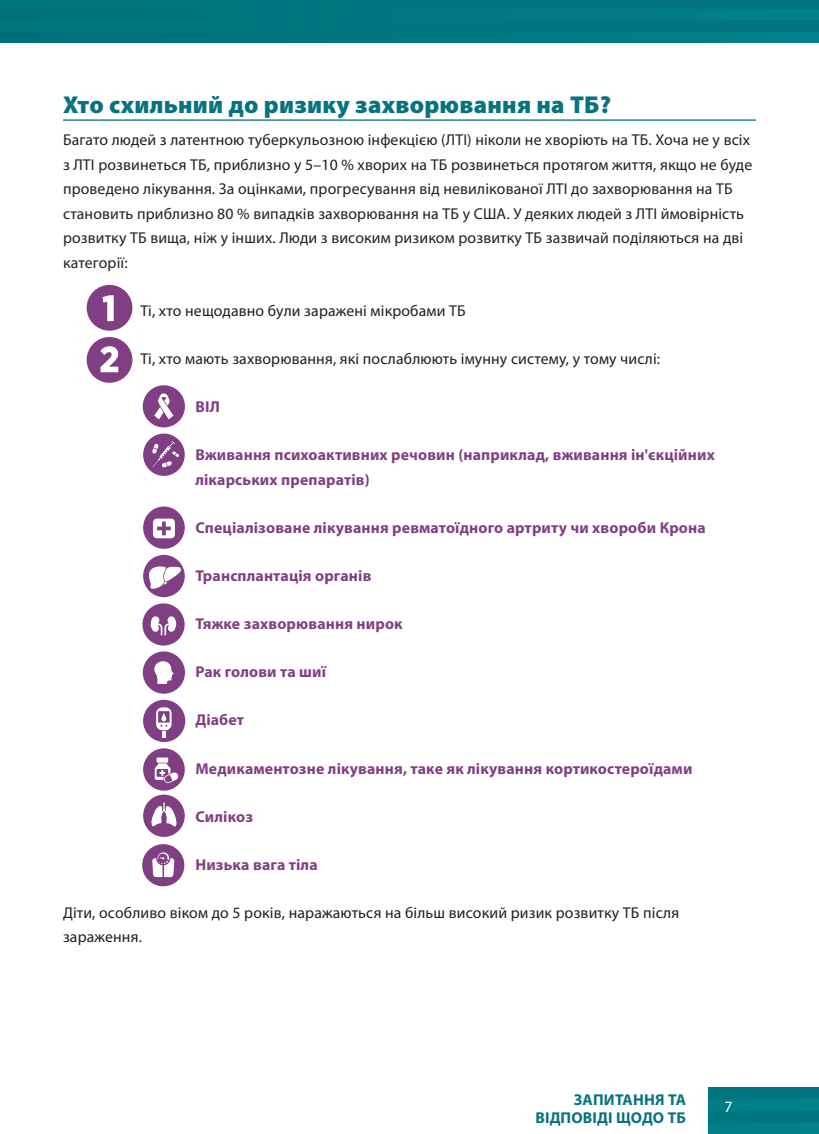
<style>
.page{position:relative;width:819px;height:1134px;background:#fff}
.page>*{position:absolute;margin:0;border:0;box-sizing:border-box;transform-origin:0 0}
.t1{font:900 24.5px "Myriad Pro";letter-spacing:.01em;color:#08737e}
.t2{font:15.75px/24.5px "Myriad Pro";letter-spacing:.01em;color:#231f20}
.t3{font:700 15.75px/24.5px "Myriad Pro";letter-spacing:.01em;color:#813f83}
.t4{font:700 15.75px/17.5px "Myriad Pro";letter-spacing:.01em;color:#08737e;text-align:right}
.t5{font:15.75px "Myriad Pro";color:#fff}
</style>
<div class="page">
<hr style="left:63px;top:119px;width:693px;height:2px;background:#08737e">
<svg style="left:87px;top:285px;width:45px;height:46px"></svg>
<svg style="left:87px;top:337px;width:45px;height:46px"></svg>
<div style="left:143px;top:385px;width:42px;height:42px;background:#813f83;border-radius:50%"></div>
<svg style="left:154px;top:393px;width:19px;height:26px"></svg>
<div style="left:143px;top:434px;width:42px;height:42px;background:#813f83;border-radius:50%"></div>
<svg style="left:152px;top:441px;width:27px;height:26px"></svg>
<div style="left:143px;top:507px;width:42px;height:42px;background:#813f83;border-radius:50%"></div>
<svg style="left:153px;top:519px;width:22px;height:19px"></svg>
<div style="left:143px;top:555px;width:42px;height:42px;background:#813f83;border-radius:50%"></div>
<svg style="left:147px;top:565px;width:35px;height:25px"></svg>
<div style="left:142px;top:603px;width:43px;height:43px;background:#813f83;border-radius:50%"></div>
<svg style="left:151px;top:616px;width:25px;height:19px"></svg>
<div style="left:143px;top:651px;width:42px;height:43px;background:#813f83;border-radius:50%"></div>
<svg style="left:154px;top:661px;width:20px;height:23px"></svg>
<div style="left:143px;top:700px;width:42px;height:42px;background:#813f83;border-radius:50%"></div>
<svg style="left:156px;top:707px;width:16px;height:30px"></svg>
<svg style="left:161px;top:713px;width:5px;height:8px"></svg>
<div style="left:143px;top:748px;width:42px;height:43px;background:#813f83;border-radius:50%"></div>
<div style="left:157px;top:758px;width:11px;height:5px;background:#fff"></div>
<svg style="left:155px;top:763px;width:24px;height:20px"></svg>
<div style="left:143px;top:795px;width:42px;height:42px;background:#813f83;border-radius:50%"></div>
<svg style="left:151px;top:802px;width:26px;height:25px"></svg>
<div style="left:142px;top:844px;width:42px;height:42px;background:#813f83;border-radius:50%"></div>
<svg style="left:152px;top:852px;width:22px;height:25px"></svg>
<div style="left:708px;top:1088px;width:111px;height:35px;background:#007680"></div>
<div style="left:708px;top:1123px;width:111px;height:11px;background:#008089"></div>
<div style="left:708px;top:1100px;width:111px;height:10px;background:#008089"></div>
<div style="left:0;top:0;width:819px;height:32px;background:#007680"></div>
<div style="left:0;top:32px;width:819px;height:11px;background:#007781"></div>
<div style="left:0;top:9px;width:819px;height:10px;background:#007781"></div>
<h1 class="t1" style="left:63px;top:91px;width:550px">Хто схильний до ризику захворювання на ТБ?</h1>
<p class="t2" style="left:63px;top:127px;width:691px">Багато людей з латентною туберкульозною інфекцією (ЛТІ) ніколи не хворіють на ТБ. Хоча не у всіх з ЛТІ розвинеться ТБ, приблизно у 5–10 % хворих на ТБ розвинеться протягом життя, якщо не буде проведено лікування. За оцінками, прогресування від невилікованої ЛТІ до захворювання на ТБ становить приблизно 80 % випадків захворювання на ТБ у США. У деяких людей з ЛТІ ймовірність розвитку ТБ вища, ніж у інших. Люди з високим ризиком розвитку ТБ зазвичай поділяються на дві категорії:</p>
<p class="t2" style="left:140px;top:298px;width:327px">Ті, хто нещодавно були заражені мікробами ТБ</p>
<p class="t2" style="left:140px;top:346px;width:521px">Ті, хто мають захворювання, які послаблюють імунну систему, у тому числі:</p>
<p class="t3" style="left:195px;top:394px;width:26px">ВІЛ</p>
<p class="t3" style="left:195px;top:442px;width:521px">Вживання психоактивних речовин (наприклад, вживання ін'єкційних лікарських препаратів)</p>
<p class="t3" style="left:195px;top:515px;width:512px">Спеціалізоване лікування ревматоїдного артриту чи хвороби Крона</p>
<p class="t3" style="left:195px;top:563px;width:177px">Трансплантація органів</p>
<p class="t3" style="left:195px;top:611px;width:209px">Тяжке захворювання нирок</p>
<p class="t3" style="left:195px;top:659px;width:132px">Рак голови та шиї</p>
<p class="t3" style="left:195px;top:707px;width:50px">Діабет</p>
<p class="t3" style="left:195px;top:755px;width:499px">Медикаментозне лікування, таке як лікування кортикостероїдами</p>
<p class="t3" style="left:195px;top:804px;width:59px">Силікоз</p>
<p class="t3" style="left:195px;top:852px;width:124px">Низька вага тіла</p>
<p class="t2" style="left:63px;top:900px;width:618px">Діти, особливо віком до 5 років, наражаються на більш високий ризик розвитку ТБ після зараження.</p>
<p class="t4" style="left:535px;top:1091px;width:152px">ЗАПИТАННЯ ТА<br>ВІДПОВІДІ ЩОДО ТБ</p>
<p class="t5" style="left:724px;top:1097px;width:10px">7</p>
</div>
